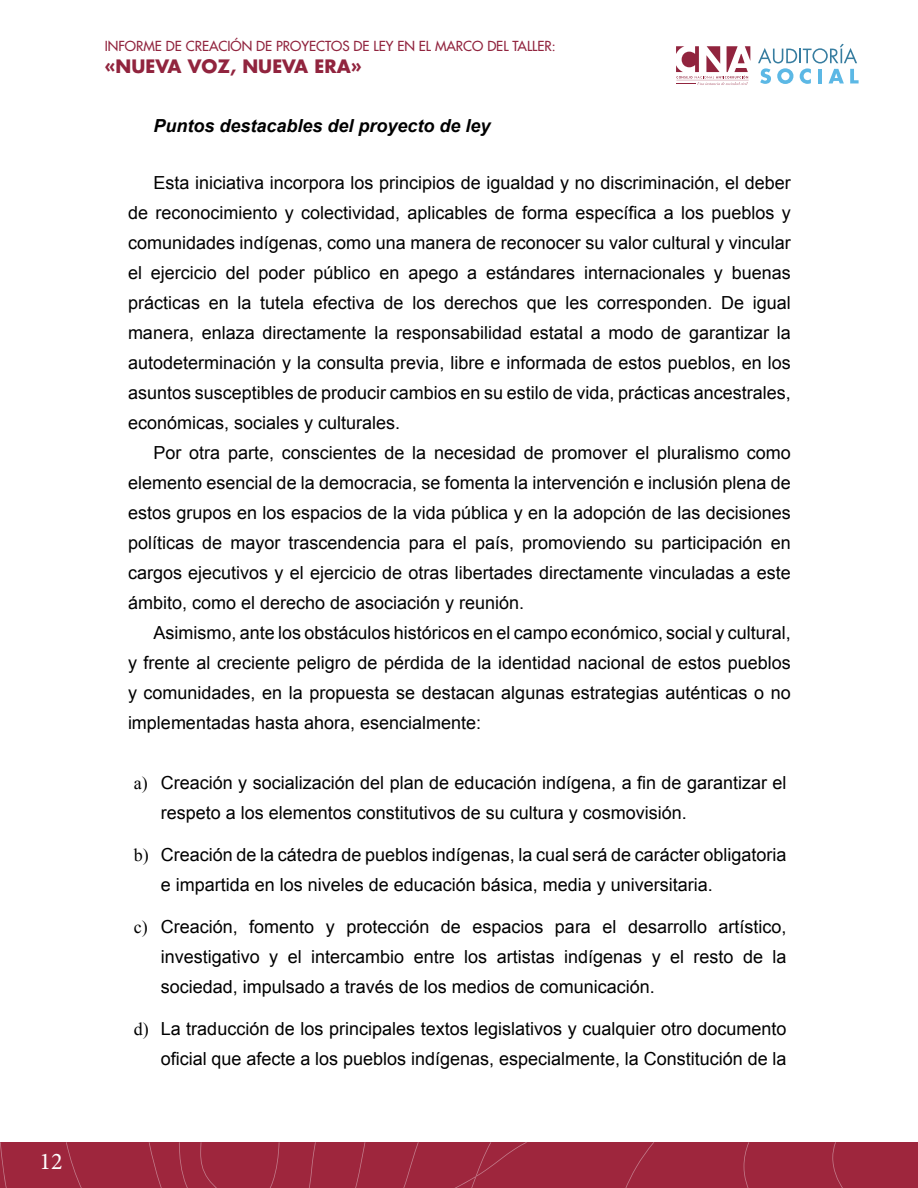
<style>
.page{position:relative;width:918px;height:1188px;background:#fff}
.page>*{position:absolute;margin:0;border:0;box-sizing:border-box;transform-origin:0 0}
.t1{font:24px "Minion Pro";color:#fff}
.t2{font:18px/30px "Arial";color:#000;text-align:justify}
.t3{font:italic 700 18px "Arial";color:#000}
.t4{font:700 18px "Futura Std";color:#91243e}
.t5{font:500 13.5px "Futura Std";color:#91243e}
.s1{font-family:"Times New Roman"}
</style>
<div class="page">
<div style="left:0;top:1142px;width:918px;height:46px;background:#9e263d"></div>
<svg style="left:676px;top:46px;width:74px;height:39px"></svg>
<svg style="left:758px;top:44px;width:101px;height:40px"></svg>
<h1 class="t1" style="left:40px;top:1146px;width:25px">12</h1>
<p class="t5" style="left:105px;top:38px;width:452px">INFORME DE CREACIÓN DE PROYECTOS DE LEY EN EL MARCO DEL TALLER:</p>
<p class="t4" style="left:105px;top:54px;width:258px">«NUEVA VOZ, NUEVA ERA»</p>
<p class="t3" style="left:154px;top:114px;width:339px">Puntos destacables del proyecto de ley</p>
<p class="t2" style="left:128px;top:168px;width:664px;text-indent:26px">Esta iniciativa incorpora los principios de igualdad y no discriminación, el deber de reconocimiento y colectividad, aplicables de forma específica a los pueblos y comunidades indígenas, como una manera de reconocer su valor cultural y vincular el ejercicio del poder público en apego a estándares internacionales y buenas prácticas en la tutela efectiva de los derechos que les corresponden. De igual manera, enlaza directamente la responsabilidad estatal a modo de garantizar la autodeterminación y la consulta previa, libre e informada de estos pueblos, en los asuntos susceptibles de producir cambios en su estilo de vida, prácticas ancestrales, económicas, sociales y culturales.</p>
<p class="t2" style="left:128px;top:438px;width:664px;text-indent:26px">Por otra parte, conscientes de la necesidad de promover el pluralismo como elemento esencial de la democracia, se fomenta la intervención e inclusión plena de estos grupos en los espacios de la vida pública y en la adopción de las decisiones políticas de mayor trascendencia para el país, promoviendo su participación en cargos ejecutivos y el ejercicio de otras libertades directamente vinculadas a este ámbito, como el derecho de asociación y reunión.</p>
<p class="t2" style="left:128px;top:618px;width:664px;text-indent:26px">Asimismo, ante los obstáculos históricos en el campo económico, social y cultural, y frente al creciente peligro de pérdida de la identidad nacional de estos pueblos y comunidades, en la propuesta se destacan algunas estrategias auténticas o no implementadas hasta ahora, esencialmente:</p>
<p class="t2" style="left:161px;top:768px;width:627px;text-indent:-27px"><span class="s1">a)</span> Creación y socialización del plan de educación indígena, a fin de garantizar el respeto a los elementos constitutivos de su cultura y cosmovisión.</p>
<p class="t2" style="left:161px;top:840px;width:627px;text-indent:-27px"><span class="s1">b)</span> Creación de la cátedra de pueblos indígenas, la cual será de carácter obligatoria e impartida en los niveles de educación básica, media y universitaria.</p>
<p class="t2" style="left:161px;top:912px;width:627px;text-indent:-27px"><span class="s1">c)</span> Creación, fomento y protección de espacios para el desarrollo artístico, investigativo y el intercambio entre los artistas indígenas y el resto de la sociedad, impulsado a través de los medios de comunicación.</p>
<p class="t2" style="left:134px;top:1014px;width:654px;text-align:right"><span class="s1">d)</span> La traducción de los principales textos legislativos y cualquier otro documento oficial que afecte a los pueblos indígenas, especialmente, la Constitución de la</p>
</div>
